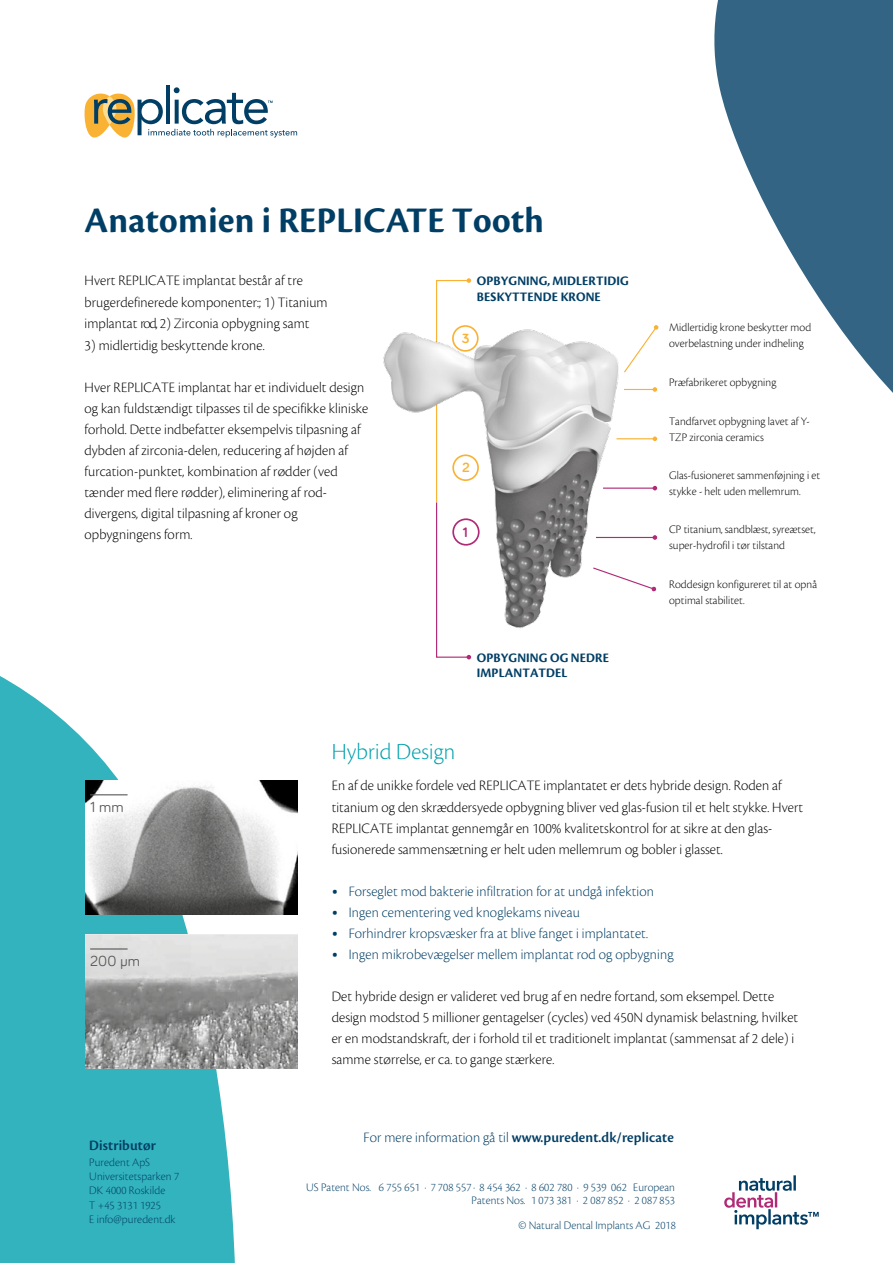
<style>
.page{position:relative;width:893px;height:1263px;background:#fff}
.page>*{position:absolute;margin:0;border:0;box-sizing:border-box;transform-origin:0 0}
.t1{font:37.5px "Cronos Pro Bold Disp";letter-spacing:.01em;color:#003e65}
.t2{font:24px "Cronos Pro Lt Disp";letter-spacing:.01em;color:#00a1ad}
.t3{font:15px/21px "Cronos Pro Lt Disp";letter-spacing:.01em;color:#000}
.t4{font:15px "Cronos Pro Lt Disp";letter-spacing:.01em;color:#003e65}
.t5{font:15px "Cronos Pro Semibold Disp";letter-spacing:.01em;color:#003e65}
.t6{font:15px "Bariol";letter-spacing:.01em;color:#575756}
.t7{font:700 14.1px "Bariol";color:#b02a75}
.t8{font:700 13.8px "Bariol";color:#f9b234}
.t9{font:13.5px/15.5px "Cronos Pro Bold Disp";letter-spacing:.01em;color:#003e65}
.t10{font:12px/16.5px "Cronos Pro Lt Disp";letter-spacing:.01em;color:#000}
.t11{font:12px/14.4px "Cronos Pro Lt Disp";letter-spacing:.01em;color:#003e65;text-align:right}
.s1{font-family:"Bariol"}
.s2{font-family:"Cronos Pro Lt Disp"}
</style>
<div class="page">
<svg style="left:0;top:676px;width:293px;height:587px;fill:#33b3bd"></svg>
<hr style="left:166px;top:85px;width:4px;height:39px;background:#003e65">
<svg style="left:85px;top:87px;width:212px;height:51px"></svg>
<img style="left:86px;top:781px;width:211px;height:134px">
<svg style="left:436px;top:278px;width:35px;height:381px"></svg>
<img style="left:383px;top:298px;width:276px;height:335px">
<hr style="left:616px;top:438px;width:39px;height:1px;background:#f9b234">
<svg style="left:653px;top:436px;width:4px;height:5px"></svg>
<hr style="left:624px;top:389px;width:31px;height:1px;background:#f9b234">
<svg style="left:653px;top:387px;width:4px;height:5px"></svg>
<hr style="left:596px;top:537px;width:59px;height:1px;background:#b02a75">
<svg style="left:653px;top:535px;width:4px;height:5px"></svg>
<hr style="left:603px;top:488px;width:52px;height:1px;background:#b02a75">
<svg style="left:653px;top:486px;width:4px;height:4px"></svg>
<svg style="left:623px;top:325px;width:35px;height:49px"></svg>
<svg style="left:592px;top:566px;width:64px;height:26px"></svg>
<div style="left:452px;top:518px;width:28px;height:28px;border:2px solid #b02a75;border-radius:50%"></div>
<div style="left:452px;top:325px;width:27px;height:27px;border:2px solid #f9b234;border-radius:50%"></div>
<div style="left:452px;top:454px;width:27px;height:27px;border:2px solid #f9b234;border-radius:50%"></div>
<svg style="left:714px;top:0;width:179px;height:393px;fill:#336483"></svg>
<hr style="left:90px;top:794px;width:38px;height:1px;background:#575756">
<img style="left:85px;top:934px;width:212px;height:134px">
<hr style="left:90px;top:948px;width:38px;height:1px;background:#575756">
<svg style="left:724px;top:1175px;width:95px;height:54px"></svg>
<h1 class="t1" style="left:85px;top:199px;width:461px">Anatomien i REPLICATE Tooth</h1>
<p class="t3" style="left:85px;top:270px;width:245px;line-height:21.5px">Hvert REPLICATE implantat består af tre brugerdefinerede komponenter:; 1) Titanium implantat rod, 2) Zirconia opbygning samt</p>
<p class="t3" style="left:85px;top:334px;width:182px">3) midlertidig beskyttende krone.</p>
<p class="t3" style="left:85px;top:376px;width:285px">Hver REPLICATE implantat har et individuelt design og kan fuldstændigt tilpasses til de specifikke kliniske forhold. Dette indbefatter eksempelvis tilpasning af dybden af zirconia-delen, reducering af højden af furcation-punktet, kombination af rødder (ved tænder med flere rødder), eliminering af rod&shy;divergens, digital tilpasning af kroner og opbygningens form.</p>
<p class="t9" style="left:477px;top:273px;width:153px">OPBYGNING, MIDLERTIDIG<br>BESKYTTENDE KRONE</p>
<p class="t8" style="left:462px;top:329px;width:9px">3</p>
<p class="t8" style="left:462px;top:458px;width:9px">2</p>
<p class="t7" style="left:463px;top:522px;width:6px">1</p>
<p class="t9" style="left:477px;top:650px;width:134px">OPBYGNING OG NEDRE<br>IMPLANTATDEL</p>
<p class="t10" style="left:669px;top:319px;width:144px;line-height:16px">Midlertidig krone beskytter mod overbelastning under indheling</p>
<p class="t10" style="left:669px;top:373px;width:109px">Præfabrikeret opbygning</p>
<p class="t10" style="left:669px;top:412px;width:142px">Tandfarvet opbygning lavet af Y-<br>TZP zirconia ceramics</p>
<p class="t10" style="left:669px;top:468px;width:152px;line-height:15.6px">Glas-fusioneret sammenføjning i et stykke - helt uden mellemrum.</p>
<p class="t10" style="left:669px;top:521px;width:148px;line-height:15.6px">CP titanium, sandblæst, syreætset, super-hydrofil i tør tilstand</p>
<p class="t10" style="left:669px;top:575px;width:149px">Roddesign konfigureret til at opnå optimal stabilitet.</p>
<p class="t6" style="left:90px;top:796px;width:35px">1 mm</p>
<p class="t6" style="left:90px;top:951px;width:51px">200 µm</p>
<p class="t5" style="left:89px;top:1136px;width:68px">Distributør</p>
<p class="t11" style="left:89px;top:1154px;width:91px;text-align:left">Puredent ApS<br>Universitetsparken 7<br>DK 4000 Roskilde<br>T +45 3131 1925<br>E info@puredent.dk</p>
<h2 class="t2" style="left:332px;top:737px;width:125px">Hybrid Design</h2>
<p class="t3" style="left:332px;top:775px;width:473px">En af de unikke fordele ved REPLICATE implantatet er dets hybride design. Roden af titanium og den skræddersyede opbygning bliver ved glas-fusion til et helt stykke. Hvert REPLICATE implantat gennemgår en 100% kvalitetskontrol for at sikre at den glas&shy;fusionerede sammensætning er helt uden mellemrum og bobler i glasset.</p>
<p class="t4" style="left:332px;top:882px;width:324px"><span class="s1">•</span> Forseglet mod bakterie infiltration for at undgå infektion</p>
<p class="t4" style="left:332px;top:903px;width:250px"><span class="s1">•</span> Ingen cementering ved knoglekams niveau</p>
<p class="t4" style="left:332px;top:924px;width:318px"><span class="s1">•</span> Forhindrer kropsvæsker fra at blive fanget i implantatet.</p>
<p class="t4" style="left:332px;top:945px;width:343px"><span class="s1">•</span> Ingen mikrobevægelser mellem implantat rod og opbygning</p>
<p class="t3" style="left:332px;top:986px;width:468px">Det hybride design er valideret ved brug af en nedre fortand, som eksempel. Dette design modstod 5 millioner gentagelser (cycles) ved 450N dynamisk belastning, hvilket er en modstandskraft, der i forhold til et traditionelt implantat (sammensat af 2 dele) i samme størrelse, er ca. to gange stærkere.</p>
<p class="t5" style="left:364px;top:1129px;width:312px"><span class="s2">For mere information gå til</span> www.puredent.dk/replicate</p>
<p class="t11" style="left:306px;top:1180px;width:370px;line-height:13.5px">US Patent Nos. 6 755 651 · 7 708 557 · 8 454 362 · 8 602 780 · 9 539 062 European<br>Patents Nos. 1 073 381 · 2 087 852 · 2 087 853</p>
<p class="t11" style="left:518px;top:1218px;width:159px">© Natural Dental Implants AG 2018</p>
</div>
